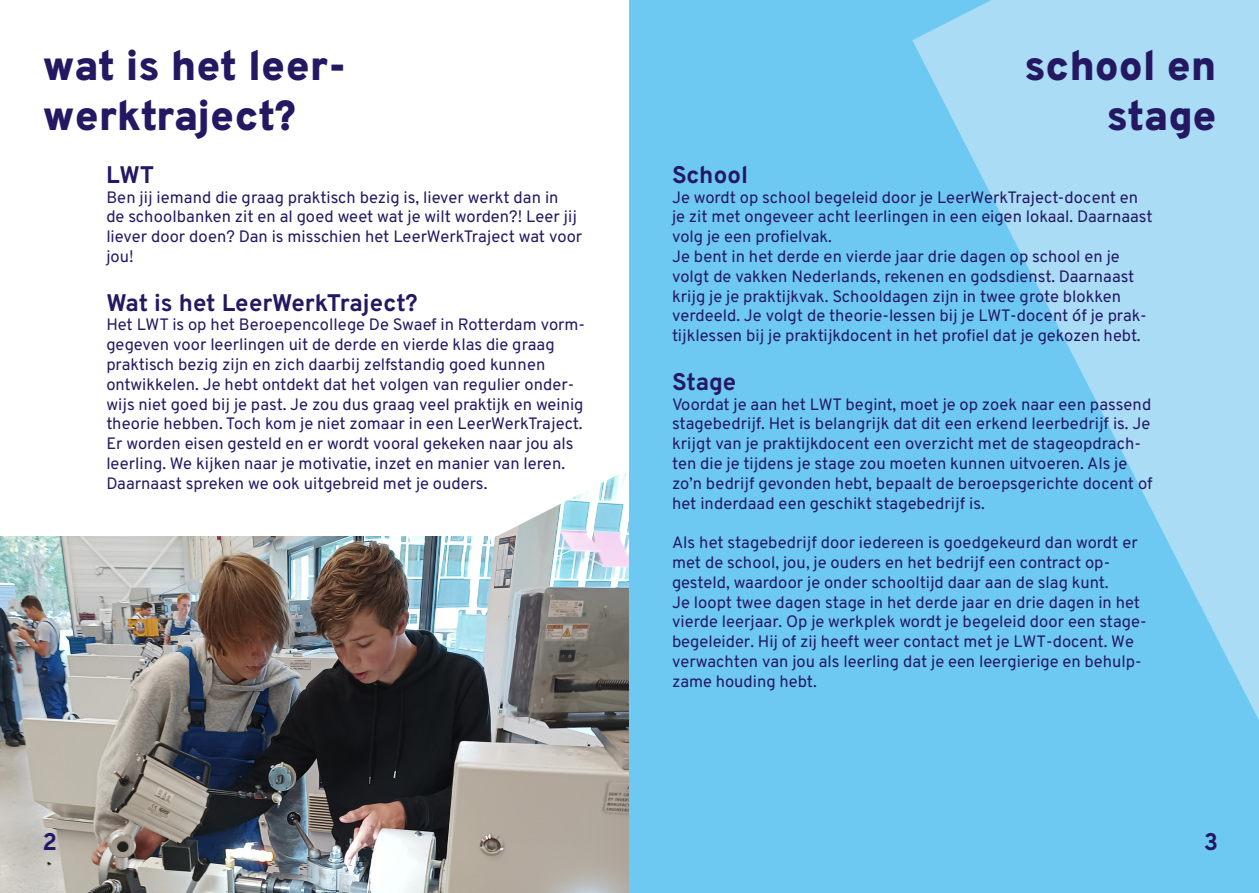
<style>
.page{position:relative;width:1259px;height:893px;background:#fff}
.page>*{position:absolute;margin:0;border:0;box-sizing:border-box;transform-origin:0 0}
.t1{font:900 42px/50.4px "Overpass";color:#241863}
.t2{font:700 24px "Overpass";letter-spacing:-.005em;color:#241863}
.t3{font:16.5px/19.8px "Overpass";color:#241863}
</style>
<div class="page">
<img style="left:0;top:536px;width:629px;height:357px">
<img style="left:454px;top:473px;width:175px;height:174px">
<div style="left:629px;top:0;width:630px;height:893px;background:#6dc9f2"></div>
<svg style="left:912px;top:0;width:347px;height:720px;fill:#aadcf6"></svg>
<p class="t1" style="left:43px;top:38px;width:305px">wat is het leer&shy;werktraject?</p>
<p class="t2" style="left:106px;top:155px;width:49px">LWT</p>
<p class="t3" style="left:106px;top:186px;width:477px">Ben jij iemand die graag praktisch bezig is, liever werkt dan in<br>de schoolbanken zit en al goed weet wat je wilt worden?! Leer jij liever door doen? Dan is misschien het LeerWerkTraject wat voor jou!</p>
<p class="t2" style="left:106px;top:283px;width:313px">Wat is het LeerWerkTraject?</p>
<p class="t3" style="left:106px;top:314px;width:480px">Het LWT is op het Beroepencollege De Swaef in Rotterdam vorm&shy;gegeven voor leerlingen uit de derde en vierde klas die graag praktisch bezig zijn en zich daarbij zelfstandig goed kunnen ontwikkelen. Je hebt ontdekt dat het volgen van regulier onder&shy;wijs niet goed bij je past. Je zou dus graag veel praktijk en weinig theorie hebben. Toch kom je niet zomaar in een LeerWerkTraject.</p>
<p class="t3" style="left:106px;top:433px;width:469px">Er worden eisen gesteld en er wordt vooral gekeken naar jou als leerling. We kijken naar je motivatie, inzet en manier van leren.<br>Daarnaast spreken we ook uitgebreid met je ouders.</p>
<p class="t2" style="left:43px;top:823px;width:16px">2</p>
<p class="t1" style="left:1024px;top:38px;width:193px">school en</p>
<p class="t1" style="left:1106px;top:89px;width:111px">stage</p>
<p class="t2" style="left:672px;top:155px;width:77px">School</p>
<p class="t3" style="left:672px;top:186px;width:482px">Je wordt op school begeleid door je LeerWerkTraject-docent en je zit met ongeveer acht leerlingen in een eigen lokaal. Daarnaast volg je een profielvak.<br>Je bent in het derde en vierde jaar drie dagen op school en je volgt de vakken Nederlands, rekenen en godsdienst. Daarnaast krijg je je praktijkvak. Schooldagen zijn in twee grote blokken verdeeld. Je volgt de theorie-lessen bij je LWT-docent óf je prak&shy;tijklessen bij je praktijkdocent in het profiel dat je gekozen hebt.</p>
<p class="t2" style="left:672px;top:362px;width:66px">Stage</p>
<p class="t3" style="left:672px;top:393px;width:482px">Voordat je aan het LWT begint, moet je op zoek naar een passend stagebedrijf. Het is belangrijk dat dit een erkend leerbedrijf is. Je krijgt van je praktijkdocent een overzicht met de stageopdrach&shy;ten die je tijdens je stage zou moeten kunnen uitvoeren. Als je zo’n bedrijf gevonden hebt, bepaalt de beroepsgerichte docent of het inderdaad een geschikt stagebedrijf is.</p>
<p class="t3" style="left:672px;top:532px;width:476px">Als het stagebedrijf door iedereen is goedgekeurd dan wordt er met de school, jou, je ouders en het bedrijf een contract op&shy;gesteld, waardoor je onder schooltijd daar aan de slag kunt.<br>Je loopt twee dagen stage in het derde jaar en drie dagen in het vierde leerjaar. Op je werkplek wordt je begeleid door een stage&shy;begeleider. Hij of zij heeft weer contact met je LWT-docent. We verwachten van jou als leerling dat je een leergierige en behulp&shy;zame houding hebt.</p>
<p class="t2" style="left:1203px;top:823px;width:16px">3</p>
</div>
